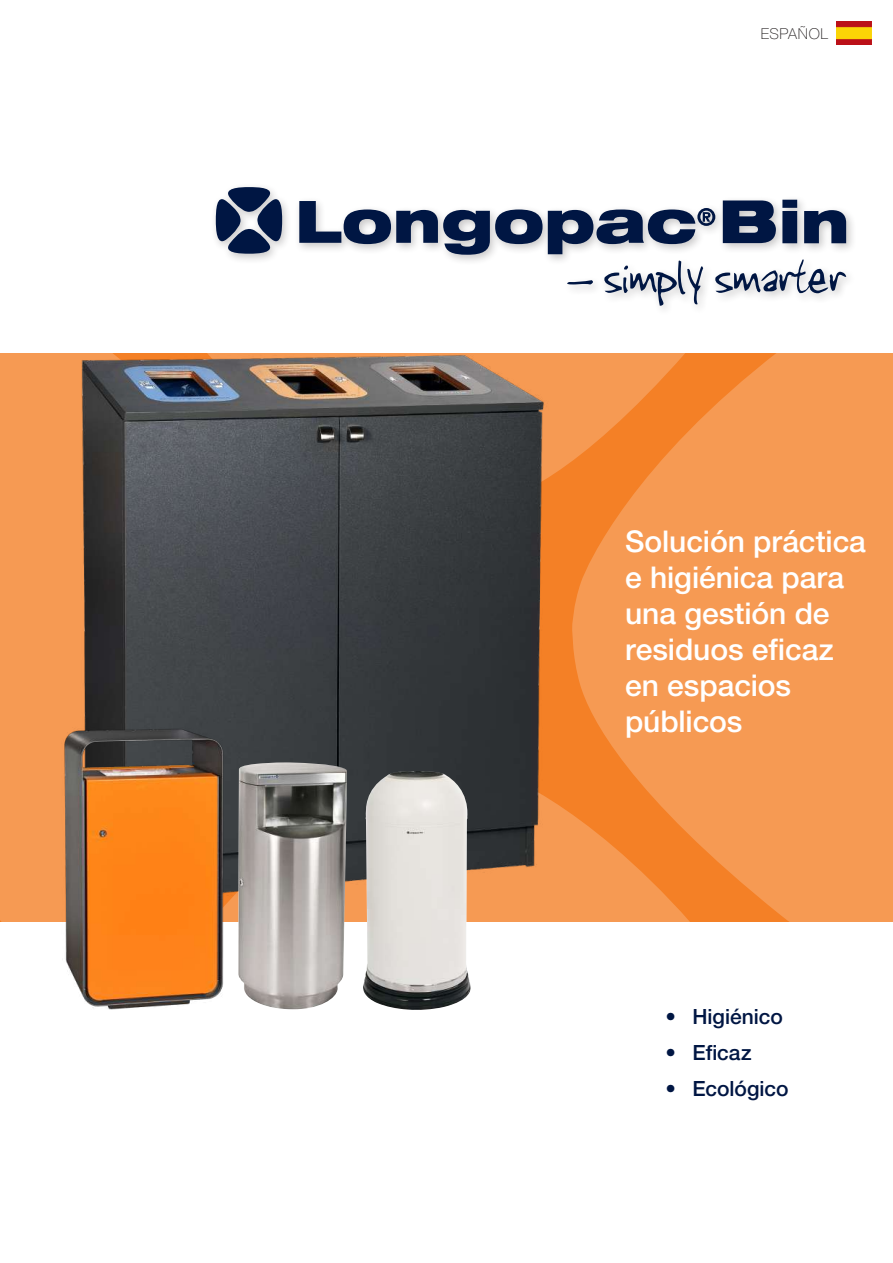
<style>
.page{position:relative;width:893px;height:1263px;background:#fff}
.page>*{position:absolute;margin:0;border:0;box-sizing:border-box;transform-origin:0 0}
.t1{font:500 30px/36px "Helvetica Neue LT Std";letter-spacing:-.005em;color:#fff}
.t2{font:500 21px "Helvetica Neue LT Std";color:#001643}
.t3{font:100 15px "Helvetica Neue LT Std";letter-spacing:.05em;color:#231f20}
</style>
<div class="page">
<div style="left:0;top:353px;width:55px;height:569px;background:#f69a53"></div>
<div style="left:572px;top:353px;width:321px;height:569px;background:#f69a53"></div>
<svg style="left:45px;top:764px;width:801px;height:158px;background:#f59245"></svg>
<svg style="left:50px;top:353px;width:801px;height:157px;background:#f59246"></svg>
<svg style="left:216px;top:187px;width:66px;height:67px"></svg>
<svg style="left:299px;top:200px;width:547px;height:106px"></svg>
<img style="left:55px;top:353px;width:508px;height:567px">
<img style="left:362px;top:771px;width:109px;height:239px">
<img style="left:57px;top:717px;width:170px;height:293px">
<img style="left:238px;top:762px;width:109px;height:248px">
<img style="left:837px;top:21px;width:35px;height:23px">
<p class="t3" style="left:761px;top:25px;width:69px">ESPAÑOL</p>
<p class="t1" style="left:625px;top:523px;width:242px">Solución práctica e higiénica para una gestión de residuos eficaz en espacios públicos</p>
<p class="t2" style="left:665px;top:1004px;width:119px">• Higiénico</p>
<p class="t2" style="left:665px;top:1040px;width:88px">• Eficaz</p>
<p class="t2" style="left:665px;top:1076px;width:125px">• Ecológico</p>
</div>
